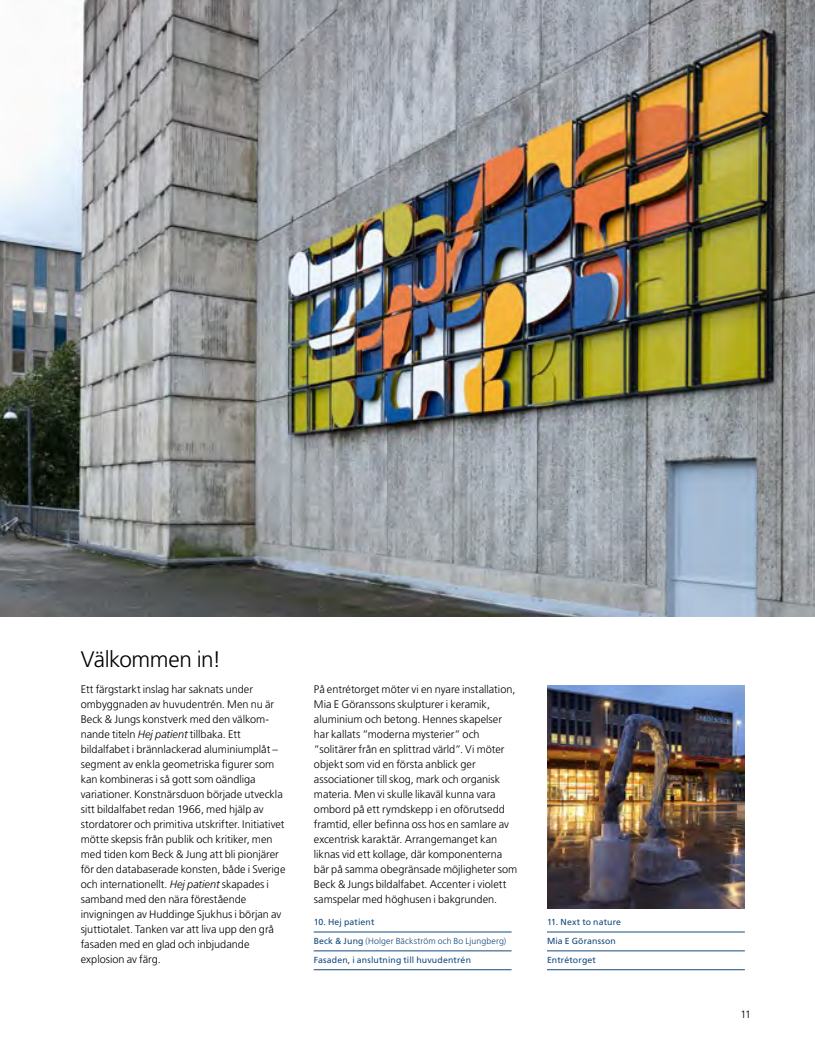
<style>
.page{position:relative;width:815px;height:1053px;background:#fff}
.page>*{position:absolute;margin:0;border:0;box-sizing:border-box;transform-origin:0 0}
.t1{font:300 22.5px "Frutiger SLLOTF";letter-spacing:-.02em;color:#000}
.t2{font:300 11px/15px "Frutiger SLLOTF";color:#000}
.t3{font:300 10.62px "Frutiger SLLOTF";color:#000}
.P_Fakta{font:8.75px "Frutiger SLLOTF";letter-spacing:.015em;color:#144a7b}
.P_Fakta-2{font:300 8.75px "Frutiger SLLOTF";letter-spacing:.015em;color:#144a7b}
.s1{font-style:italic}
.s2{font-weight:400}
</style>
<div class="page">
<img style="left:0;top:0;width:815px;height:617px">
<img style="left:547px;top:685px;width:198px;height:223px">
<hr style="left:314px;top:931px;width:198px;height:1px;background:#144a7b">
<hr style="left:314px;top:950px;width:198px;height:1px;background:#144a7b">
<hr style="left:314px;top:969px;width:198px;height:1px;background:#144a7b">
<hr style="left:547px;top:931px;width:198px;height:1px;background:#144a7b">
<hr style="left:547px;top:950px;width:198px;height:1px;background:#144a7b">
<hr style="left:547px;top:969px;width:198px;height:1px;background:#144a7b">
<h1 class="t1" style="left:81px;top:646px;width:142px">Välkommen in!</h1>
<p class="t2" style="left:81px;top:681px;width:206px">Ett färgstarkt inslag har saknats under ombyggnaden av huvudentrén. Men nu är Beck &amp; Jungs konstverk med den välkom&shy;nande titeln <span class="s1">Hej patient</span> tillbaka. Ett bildalfabet i brännlackerad aluminiumplåt – segment av enkla geometriska figurer som kan kombineras i så gott som oändliga variationer. Konstnärsduon började utveckla sitt bildalfabet redan 1966, med hjälp av stordatorer och primitiva utskrifter. Initiativet mötte skepsis från publik och kritiker, men med tiden kom Beck &amp; Jung att bli pionjärer för den databaserade konsten, både i Sverige och internationellt. <span class="s1">Hej patient</span> skapades i samband med den nära förestående invigningen av Huddinge Sjukhus i början av sjuttiotalet. Tanken var att liva upp den grå fasaden med en glad och inbjudande explosion av färg.</p>
<p class="t2" style="left:314px;top:681px;width:205px">På entrétorget möter vi en nyare installation, Mia E Göranssons skulpturer i keramik, aluminium och betong. Hennes skapelser har kallats ”moderna mysterier” och ”solitärer från en splittrad värld”. Vi möter objekt som vid en första anblick ger associationer till skog, mark och organisk materia. Men vi skulle likaväl kunna vara ombord på ett rymdskepp i en oförutsedd framtid, eller befinna oss hos en samlare av excentrisk karaktär. Arrangemanget kan liknas vid ett kollage, där komponenterna bär på samma obegränsade möjligheter som Beck &amp; Jungs bildalfabet. Accenter i violett samspelar med höghusen i bakgrunden.</p>
<p class="P_Fakta" style="left:314px;top:917px;width:62px">10. Hej patient</p>
<p class="P_Fakta-2" style="left:314px;top:936px;width:194px"><span class="s2">Beck &amp; Jung</span> (Holger Bäckström och Bo Ljungberg)</p>
<p class="P_Fakta" style="left:314px;top:954px;width:159px">Fasaden, i anslutning till huvudentrén</p>
<p class="P_Fakta" style="left:547px;top:917px;width:76px">11. Next to nature</p>
<p class="P_Fakta" style="left:547px;top:936px;width:70px">Mia E Göransson</p>
<p class="P_Fakta" style="left:547px;top:954px;width:51px">Entrétorget</p>
<p class="t3" style="left:740px;top:1008px;width:12px">11</p>
</div>
